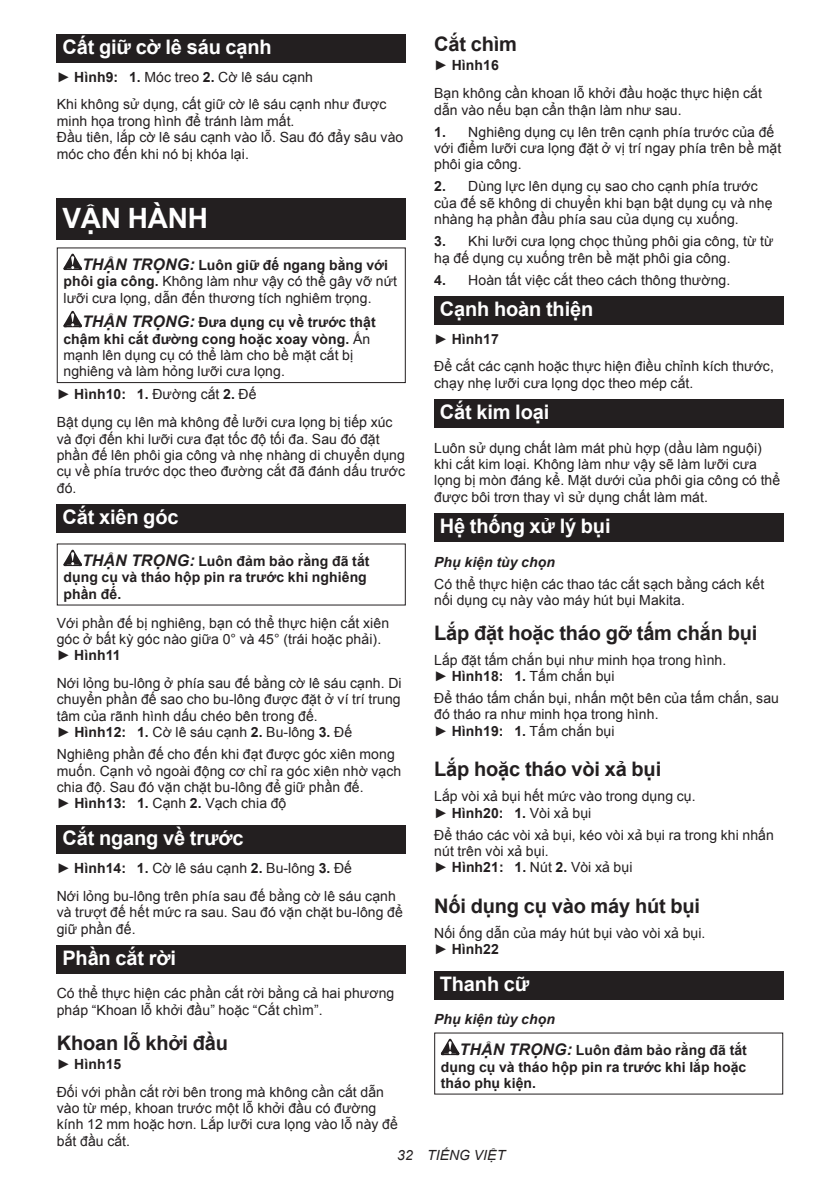
<style>
.page{position:relative;width:840px;height:1191px;background:#fff}
.page>*{position:absolute;margin:0;border:0;box-sizing:border-box;transform-origin:0 0}
.t1{font:700 28px "Arial";letter-spacing:-.01em;color:#fff}
.t2{font:700 20px "Arial";letter-spacing:-.01em;color:#fff}
.t3{font:700 20px "Arial";letter-spacing:-.01em;color:#231f20}
.t4{font:14px/16.4px "Arial";letter-spacing:.005em;color:#231f20}
.t5{font:700 14px/16.4px "Arial";letter-spacing:.005em;color:#231f20}
.t6{font:italic 700 14px "Arial";letter-spacing:.005em;color:#231f20}
.t7{font:italic 14px "Arial";letter-spacing:.005em;color:#231f20}
.s1{font-weight:700}
.s2{font-style:italic}
.s3{font-style:italic;font-size:16px}
.s4{font-weight:700;font-style:italic;font-size:16px}
</style>
<div class="page">
<div style="left:57px;top:34px;width:348px;height:29px;background:#231f20"></div>
<div style="left:57px;top:198px;width:348px;height:41px;background:#231f20"></div>
<svg style="left:63px;top:254px;width:19px;height:16px"></svg>
<svg style="left:63px;top:311px;width:19px;height:16px"></svg>
<div style="left:57px;top:247px;width:348px;height:136px;border:1px solid #231f20"></div>
<div style="left:57px;top:504px;width:348px;height:28px;background:#231f20"></div>
<svg style="left:63px;top:549px;width:19px;height:17px"></svg>
<div style="left:57px;top:825px;width:348px;height:29px;background:#231f20"></div>
<div style="left:57px;top:945px;width:348px;height:28px;background:#231f20"></div>
<div style="left:434px;top:296px;width:348px;height:28px;background:#231f20"></div>
<div style="left:434px;top:399px;width:348px;height:29px;background:#231f20"></div>
<div style="left:434px;top:513px;width:348px;height:28px;background:#231f20"></div>
<div style="left:434px;top:971px;width:348px;height:28px;background:#231f20"></div>
<svg style="left:440px;top:1038px;width:19px;height:17px"></svg>
<h2 class="t3" style="left:434px;top:31px;width:84px">Cắt chìm</h2>
<p class="t4" style="left:434px;top:52px;width:329px;line-height:27.8px">► <span class="s1">Hình16<br></span>Bạn không cần khoan lỗ khởi đầu hoặc thực hiện cắt</p>
<p class="t4" style="left:434px;top:102px;width:249px">dẫn vào nếu bạn cẩn thận làm như sau.</p>
<p class="t4" style="left:434px;top:124px;width:348px"><span class="s1">1.</span> Nghiêng dụng cụ lên trên cạnh phía trước của đế với điểm lưỡi cưa lọng đặt ở vị trí ngay phía trên bề mặt phôi gia công.</p>
<p class="t4" style="left:434px;top:178px;width:339px"><span class="s1">2.</span> Dùng lực lên dụng cụ sao cho cạnh phía trước của đế sẽ không di chuyển khi bạn bật dụng cụ và nhẹ nhàng hạ phần đầu phía sau của dụng cụ xuống.</p>
<p class="t4" style="left:434px;top:233px;width:340px"><span class="s1">3.</span> Khi lưỡi cưa lọng chọc thủng phôi gia công, từ từ hạ đế dụng cụ xuống trên bề mặt phôi gia công.</p>
<p class="t4" style="left:434px;top:272px;width:297px"><span class="s1">4.</span> Hoàn tất việc cắt theo cách thông thường.</p>
<h2 class="t2" style="left:439px;top:296px;width:155px">Cạnh hoàn thiện</h2>
<p class="t4" style="left:434px;top:325px;width:341px;line-height:27.8px">► <span class="s1">Hình17<br></span>Để cắt các cạnh hoặc thực hiện điều chỉnh kích thước,</p>
<p class="t4" style="left:434px;top:375px;width:261px">chạy nhẹ lưỡi cưa lọng dọc theo mép cắt.</p>
<h2 class="t2" style="left:439px;top:399px;width:111px">Cắt kim loại</h2>
<p class="t4" style="left:434px;top:439px;width:347px">Luôn sử dụng chất làm mát phù hợp (dầu làm nguội) khi cắt kim loại. Không làm như vậy sẽ làm lưỡi cưa lọng bị mòn đáng kể. Mặt dưới của phôi gia công có thể được bôi trơn thay vì sử dụng chất làm mát.</p>
<h2 class="t2" style="left:439px;top:513px;width:172px">Hệ thống xử lý bụi</h2>
<p class="t6" style="left:434px;top:552px;width:122px">Phụ kiện tùy chọn</p>
<p class="t4" style="left:434px;top:575px;width:331px">Có thể thực hiện các thao tác cắt sạch bằng cách kết nối dụng cụ này vào máy hút bụi Makita.</p>
<h2 class="t3" style="left:434px;top:619px;width:324px">Lắp đặt hoặc tháo gỡ tấm chắn bụi</h2>
<p class="t4" style="left:434px;top:651px;width:293px">Lắp đặt tấm chắn bụi như minh họa trong hình. ► <span class="s1">Hình18: 1.</span> Tấm chắn bụi</p>
<p class="t4" style="left:434px;top:690px;width:346px">Để tháo tấm chắn bụi, nhấn một bên của tấm chắn, sau đó tháo ra như minh họa trong hình.<br>► <span class="s1">Hình19: 1.</span> Tấm chắn bụi</p>
<h2 class="t3" style="left:434px;top:756px;width:228px">Lắp hoặc tháo vòi xả bụi</h2>
<p class="t4" style="left:434px;top:788px;width:263px">Lắp vòi xả bụi hết mức vào trong dụng cụ. ► <span class="s1">Hình20: 1.</span> Vòi xả bụi</p>
<p class="t4" style="left:434px;top:826px;width:341px">Để tháo các vòi xả bụi, kéo vòi xả bụi ra trong khi nhấn nút trên vòi xả bụi.<br>► <span class="s1">Hình21: 1.</span> Nút <span class="s1">2.</span> Vòi xả bụi</p>
<h2 class="t3" style="left:434px;top:892px;width:267px">Nối dụng cụ vào máy hút bụi</h2>
<p class="t4" style="left:434px;top:924px;width:273px">Nối ống dẫn của máy hút bụi vào vòi xả bụi. ► <span class="s1">Hình22</span></p>
<h2 class="t2" style="left:439px;top:970px;width:91px">Thanh cữ</h2>
<p class="t5" style="left:459px;top:1004px;width:289px;line-height:30.6px;text-indent:-25px"><span class="s2">Phụ kiện tùy chọn<br></span><span class="s3">THẬN TRỌNG:</span> Luôn đảm bảo rằng đã tắt</p>
<p class="t5" style="left:440px;top:1058px;width:307px">dụng cụ và tháo hộp pin ra trước khi lắp hoặc tháo phụ kiện.</p>
<h2 class="t2" style="left:62px;top:34px;width:211px">Cất giữ cờ lê sáu cạnh</h2>
<p class="t4" style="left:57px;top:63px;width:331px;line-height:27.8px">► <span class="s1">Hình9: 1.</span> Móc treo <span class="s1">2.</span> Cờ lê sáu cạnh<br>Khi không sử dụng, cất giữ cờ lê sáu cạnh như được</p>
<p class="t4" style="left:57px;top:113px;width:348px">minh họa trong hình để tránh làm mất.<br>Đầu tiên, lắp cờ lê sáu cạnh vào lỗ. Sau đó đẩy sâu vào móc cho đến khi nó bị khóa lại.</p>
<h1 class="t1" style="left:62px;top:199px;width:147px">VẬN HÀNH</h1>
<p class="t4" style="left:63px;top:257px;width:335px;text-indent:19px"><span class="s4">THẬN TRỌNG:</span> <span class="s1">Luôn giữ đế ngang bằng với phôi gia công.</span> Không làm như vậy có thể gây vỡ nứt lưỡi cưa lọng, dẫn đến thương tích nghiêm trọng.</p>
<p class="t4" style="left:63px;top:314px;width:313px;text-indent:19px"><span class="s4">THẬN TRỌNG:</span> <span class="s1">Đưa dụng cụ về trước thật chậm khi cắt đường cong hoặc xoay vòng.</span> Ấn mạnh lên dụng cụ có thể làm cho bề mặt cắt bị nghiêng và làm hỏng lưỡi cưa lọng.</p>
<p class="t4" style="left:57px;top:381px;width:337px;line-height:27.8px">► <span class="s1">Hình10: 1.</span> Đường cắt <span class="s1">2.</span> Đế<br>Bật dụng cụ lên mà không để lưỡi cưa lọng bị tiếp xúc</p>
<p class="t4" style="left:57px;top:430px;width:350px">và đợi đến khi lưỡi cưa đạt tốc độ tối đa. Sau đó đặt phần đế lên phôi gia công và nhẹ nhàng di chuyển dụng cụ về phía trước dọc theo đường cắt đã đánh dấu trước đó.</p>
<h2 class="t2" style="left:62px;top:504px;width:117px">Cắt xiên góc</h2>
<p class="t5" style="left:63px;top:553px;width:307px;text-indent:19px"><span class="s3">THẬN TRỌNG:</span> Luôn đảm bảo rằng đã tắt dụng cụ và tháo hộp pin ra trước khi nghiêng phần đế.</p>
<p class="t4" style="left:57px;top:614px;width:334px">Với phần đế bị nghiêng, bạn có thể thực hiện cắt xiên góc ở bất kỳ góc nào giữa 0° và 45° (trái hoặc phải). ► <span class="s1">Hình11</span></p>
<p class="t4" style="left:57px;top:675px;width:346px">Nới lỏng bu-lông ở phía sau đế bằng cờ lê sáu cạnh. Di chuyển phần đế sao cho bu-lông được đặt ở ví trí trung tâm của rãnh hình dấu chéo bên trong đế.<br>► <span class="s1">Hình12: 1.</span> Cờ lê sáu cạnh <span class="s1">2.</span> Bu-lông <span class="s1">3.</span> Đế</p>
<p class="t4" style="left:57px;top:746px;width:346px">Nghiêng phần đế cho đến khi đạt được góc xiên mong muốn. Cạnh vỏ ngoài động cơ chỉ ra góc xiên nhờ vạch chia độ. Sau đó vặn chặt bu-lông để giữ phần đế.<br>► <span class="s1">Hình13: 1.</span> Cạnh <span class="s1">2.</span> Vạch chia độ</p>
<h2 class="t2" style="left:62px;top:825px;width:182px">Cắt ngang về trước</h2>
<p class="t4" style="left:57px;top:854px;width:340px;line-height:27.8px">► <span class="s1">Hình14: 1.</span> Cờ lê sáu cạnh <span class="s1">2.</span> Bu-lông <span class="s1">3.</span> Đế<br>Nới lỏng bu-lông trên phía sau đế bằng cờ lê sáu cạnh</p>
<p class="t4" style="left:57px;top:904px;width:347px">và trượt đế hết mức ra sau. Sau đó vặn chặt bu-lông để giữ phần đế.</p>
<h2 class="t2" style="left:62px;top:944px;width:115px">Phần cắt rời</h2>
<p class="t4" style="left:57px;top:985px;width:339px">Có thể thực hiện các phần cắt rời bằng cả hai phương pháp “Khoan lỗ khởi đầu” hoặc “Cắt chìm”.</p>
<h2 class="t3" style="left:57px;top:1029px;width:173px">Khoan lỗ khởi đầu</h2>
<p class="t4" style="left:57px;top:1050px;width:328px;line-height:27.8px">► <span class="s1">Hình15<br></span>Đối với phần cắt rời bên trong mà không cần cắt dẫn</p>
<p class="t4" style="left:57px;top:1100px;width:342px">vào từ mép, khoan trước một lỗ khởi đầu có đường kính 12 mm hoặc hơn. Lắp lưỡi cưa lọng vào lỗ này để bắt đầu cắt.</p>
<p class="t7" style="left:397px;top:1146px;width:109px">32 TIẾNG VIỆT</p>
</div>
